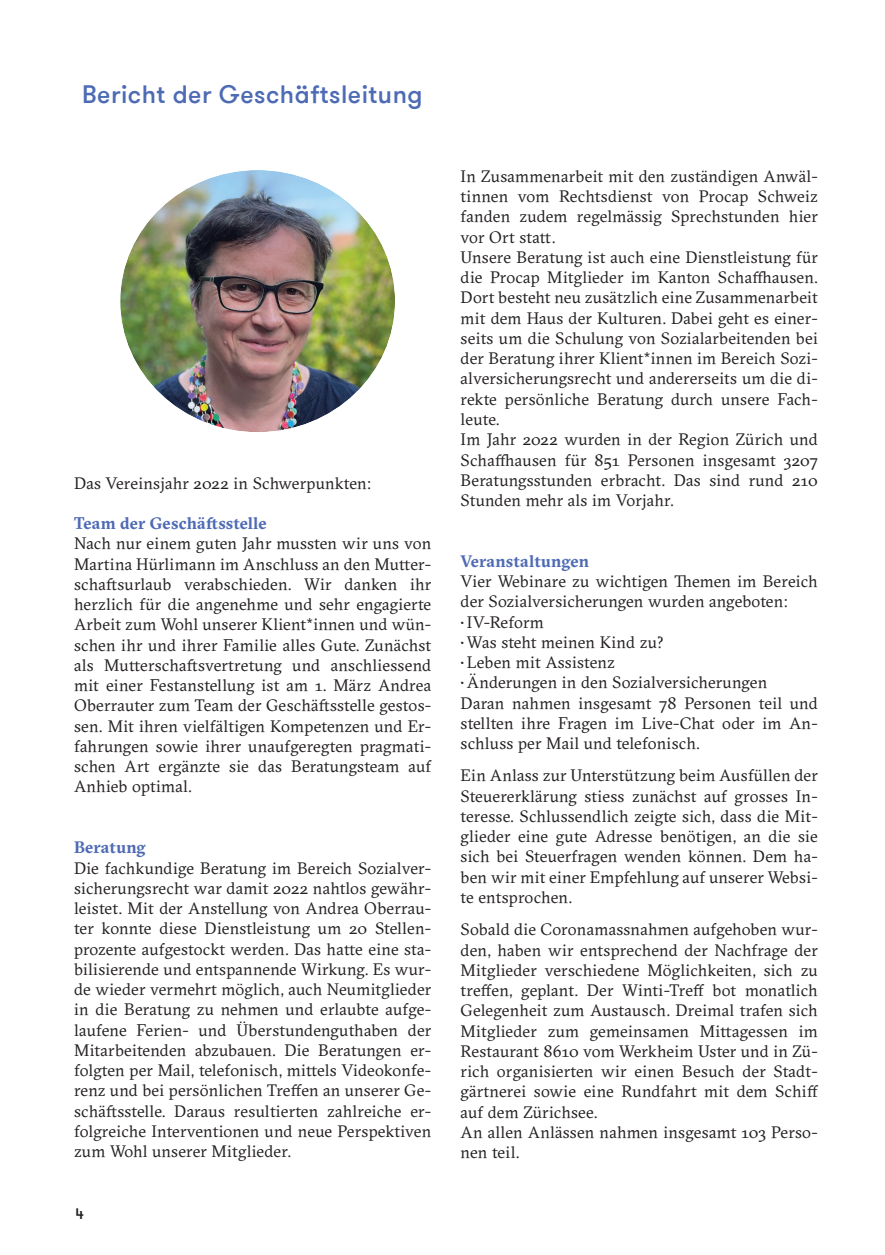
<style>
.page{position:relative;width:885px;height:1255px;background:#fff}
.page>*{position:absolute;margin:0;border:0;box-sizing:border-box;transform-origin:0 0}
.t1{font:500 25.05px "GT Walsheim Pro";letter-spacing:.02em;color:#4d6bb4}
.t2{font:16.5px/20.2px "GT Sectra";letter-spacing:.01em;color:#231f20}
.t3{font:700 16.5px "GT Sectra";letter-spacing:.015em;color:#4e6ab3}
.t4{font:500 15px "GT Walsheim Pro";color:#231f20}
</style>
<div class="page">
<img style="left:120px;top:170px;width:275px;height:262px">
<h1 class="t1" style="left:82px;top:85px;width:341px">Bericht der Geschäftsleitung</h1>
<p class="t2" style="left:74px;top:474px;width:298px">Das Vereinsjahr 2022 in Schwerpunkten:</p>
<p class="t3" style="left:74px;top:516px;width:194px">Team der Geschäftsstelle</p>
<p class="t2" style="left:74px;top:535px;width:359px;text-align:justify">Nach nur einem guten Jahr mussten wir uns von Martina Hürlimann im Anschluss an den Mutter&shy;schaftsurlaub verabschieden. Wir danken ihr herzlich für die angenehme und sehr engagierte Arbeit zum Wohl unserer Klient*innen und wün&shy;schen ihr und ihrer Familie alles Gute. Zunächst als Mutterschaftsvertretung und anschliessend mit einer Festanstellung ist am 1. März Andrea Oberrauter zum Team der Geschäftsstelle gestos&shy;sen. Mit ihren vielfältigen Kompetenzen und Er&shy;fahrungen sowie ihrer unaufgeregten pragmati&shy;schen Art ergänzte sie das Beratungsteam auf Anhieb optimal.</p>
<p class="t3" style="left:74px;top:840px;width:73px">Beratung</p>
<p class="t2" style="left:74px;top:859px;width:359px;text-align:justify">Die fachkundige Beratung im Bereich Sozialver&shy;sicherungsrecht war damit 2022 nahtlos gewähr&shy;leistet. Mit der Anstellung von Andrea Oberrau&shy;ter konnte diese Dienstleistung um 20 Stellen&shy;prozente aufgestockt werden. Das hatte eine sta&shy;bilisierende und entspannende Wirkung. Es wur&shy;de wieder vermehrt möglich, auch Neumitglieder in die Beratung zu nehmen und erlaubte aufge&shy;laufene Ferien- und Überstundenguthaben der Mitarbeitenden abzubauen. Die Beratungen er&shy;folgten per Mail, telefonisch, mittels Videokonfe&shy;renz und bei persönlichen Treffen an unserer Ge&shy;schäftsstelle. Daraus resultierten zahlreiche er&shy;folgreiche Interventionen und neue Perspektiven zum Wohl unserer Mitglieder.</p>
<p class="t4" style="left:75px;top:1207px;width:10px">4</p>
<p class="t2" style="left:460px;top:168px;width:359px">In Zusammenarbeit mit den zuständigen Anwäl&shy;tinnen vom Rechtsdienst von Procap Schweiz fanden zudem regelmässig Sprechstunden hier vor Ort statt.<br>Unsere Beratung ist auch eine Dienstleistung für die Procap Mitglieder im Kanton Schaffhausen.<br>Dort besteht neu zusätzlich eine Zusammenarbeit mit dem Haus der Kulturen. Dabei geht es einer&shy;seits um die Schulung von Sozialarbeitenden bei der Beratung ihrer Klient*innen im Bereich Sozi&shy;alversicherungsrecht und andererseits um die di&shy;rekte persönliche Beratung durch unsere Fach&shy;leute.<br>Im Jahr 2022 wurden in der Region Zürich und Schaffhausen für 851 Personen insgesamt 3207<br>Beratungsstunden erbracht. Das sind rund 210<br>Stunden mehr als im Vorjahr.</p>
<p class="t3" style="left:460px;top:554px;width:130px">Veranstaltungen</p>
<p class="t2" style="left:460px;top:573px;width:359px">Vier Webinare zu wichtigen Themen im Bereich der Sozialversicherungen wurden angeboten:</p>
<p class="t2" style="left:460px;top:613px;width:85px">• IV-Reform</p>
<p class="t2" style="left:460px;top:633px;width:205px">•Was steht meinen Kind zu?</p>
<p class="t2" style="left:460px;top:654px;width:156px">• Leben mit Assistenz</p>
<p class="t2" style="left:460px;top:674px;width:359px">• Änderungen in den Sozialversicherungen<br>Daran nahmen insgesamt 78 Personen teil und stellten ihre Fragen im Live-Chat oder im An&shy;schluss per Mail und telefonisch.</p>
<p class="t2" style="left:460px;top:767px;width:359px;text-align:justify">Ein Anlass zur Unterstützung beim Ausfüllen der Steuererklärung stiess zunächst auf grosses In&shy;teresse. Schlussendlich zeigte sich, dass die Mit&shy;glieder eine gute Adresse benötigen, an die sie sich bei Steuerfragen wenden können. Dem ha&shy;ben wir mit einer Empfehlung auf unserer Websi&shy;te entsprochen.</p>
<p class="t2" style="left:460px;top:921px;width:359px">Sobald die Coronamassnahmen aufgehoben wur&shy;den, haben wir entsprechend der Nachfrage der Mitglieder verschiedene Möglichkeiten, sich zu treffen, geplant. Der Winti-Treff bot monatlich Gelegenheit zum Austausch. Dreimal trafen sich Mitglieder zum gemeinsamen Mittagessen im Restaurant 8610 vom Werkheim Uster und in Zü&shy;rich organisierten wir einen Besuch der Stadt&shy;gärtnerei sowie eine Rundfahrt mit dem Schiff auf dem Zürichsee.<br>An allen Anlässen nahmen insgesamt 103 Perso&shy;nen teil.</p>
</div>
